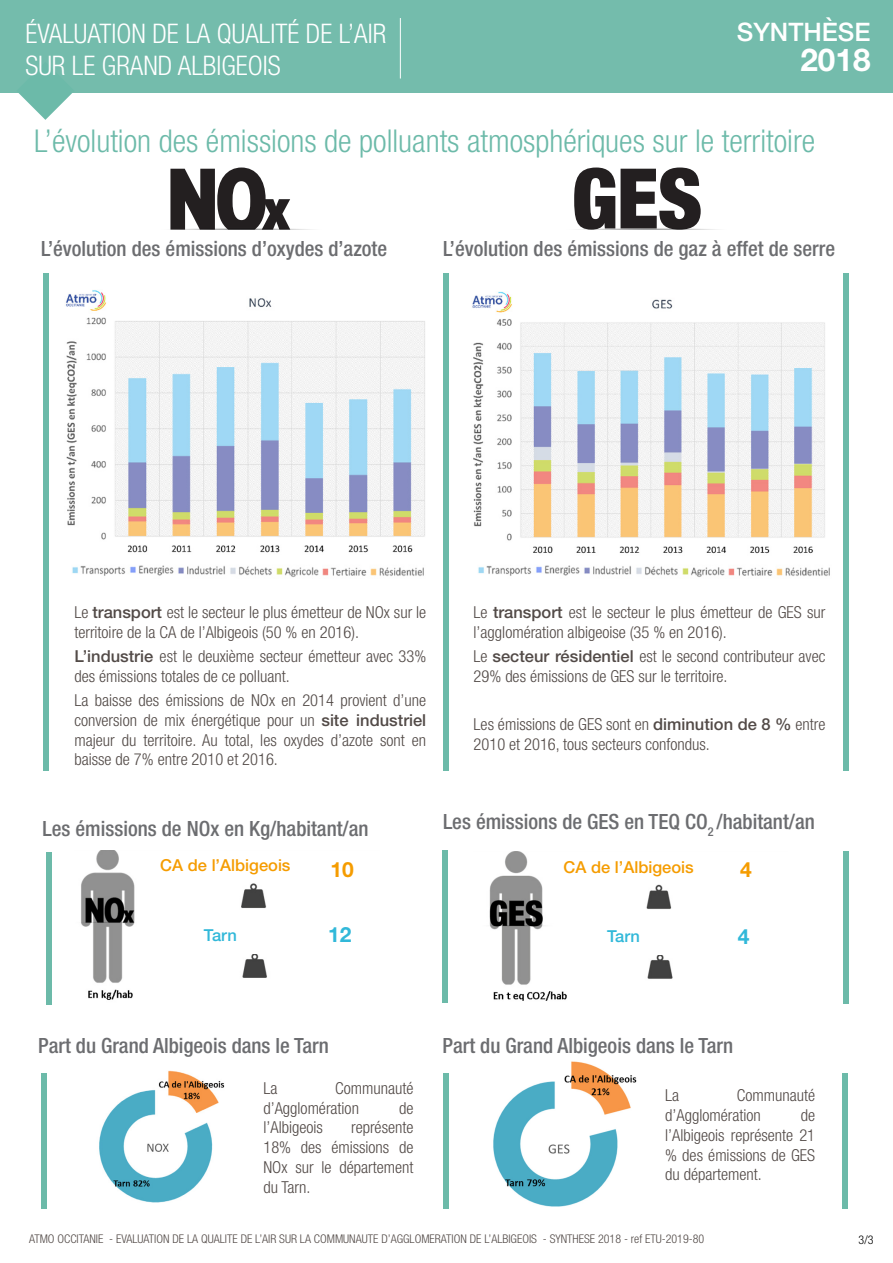
<style>
.page{position:relative;width:893px;height:1263px;background:#fff}
.page>*{position:absolute;margin:0;border:0;box-sizing:border-box;transform-origin:0 0}
.t1{font:300 condensed 31.5px "Helvetica Neue LT Std";color:#6cbaa9}
.t2{font:700 31.5px "Helvetica Neue LT Std";color:#fff}
.t3{font:300 condensed 27px/32.4px "Helvetica Neue LT Std";color:#fff}
.t4{font:500 25.5px "Helvetica Neue LT Std";color:#fff}
.t5{font:500 condensed 21px "Helvetica Neue LT Std";color:#6c6d70}
.t6{font:700 21px "Helvetica Neue LT Std";color:#31b8d9}
.t7{font:700 21px "Helvetica Neue LT Std";color:#f59c00}
.t8{font:300 condensed 16.5px/19.8px "Helvetica Neue LT Std";color:#524a47}
.t9{font:500 16.5px "Helvetica Neue LT Std";color:#f59c00}
.t10{font:500 16.5px "Helvetica Neue LT Std";color:#31b8d9}
.t11{font:300 condensed 12px "Helvetica Neue LT Std";color:#524a47}
.t12{font:300 condensed 12px "Helvetica Neue LT Std";color:#000}
.s1{font-weight:500;font-stretch:normal}
</style>
<div class="page">
<div style="left:0;top:0;width:893px;height:92px;background:#74bcac"></div>
<hr style="left:400px;top:18px;width:1px;height:61px;background:#fff">
<svg style="left:16px;top:92px;width:58px;height:28px"></svg>
<div style="left:44px;top:274px;width:5px;height:497px;background:#6cbaa9"></div>
<div style="left:444px;top:274px;width:5px;height:497px;background:#6cbaa9"></div>
<div style="left:41px;top:1073px;width:5px;height:136px;background:#6cbaa9"></div>
<div style="left:443px;top:1073px;width:6px;height:136px;background:#6cbaa9"></div>
<div style="left:843px;top:273px;width:5px;height:498px;background:#6cbaa9"></div>
<div style="left:843px;top:1073px;width:5px;height:136px;background:#6cbaa9"></div>
<svg style="left:170px;top:168px;width:120px;height:59px"></svg>
<svg style="left:574px;top:168px;width:127px;height:59px"></svg>
<img style="left:170px;top:227px;width:141px;height:3px">
<img style="left:578px;top:227px;width:138px;height:3px">
<img style="left:66px;top:290px;width:359px;height:263px">
<img style="left:81px;top:850px;width:186px;height:150px">
<img style="left:489px;top:851px;width:184px;height:150px">
<div style="left:160px;top:860px;width:136px;height:19px;background:#fff"></div>
<svg style="left:158px;top:850px;width:109px;height:28px"></svg>
<div style="left:563px;top:861px;width:136px;height:19px;background:#fff"></div>
<svg style="left:561px;top:851px;width:112px;height:28px"></svg>
<div style="left:607px;top:930px;width:109px;height:25px;background:#fff"></div>
<svg style="left:604px;top:927px;width:38px;height:34px"></svg>
<div style="left:204px;top:929px;width:109px;height:24px;background:#fff"></div>
<svg style="left:201px;top:926px;width:38px;height:34px"></svg>
<img style="left:472px;top:291px;width:353px;height:263px">
<img style="left:99px;top:1070px;width:126px;height:133px">
<img style="left:493px;top:1061px;width:144px;height:146px">
<div style="left:46px;top:852px;width:6px;height:152px;background:#6cbaa9"></div>
<div style="left:443px;top:850px;width:5px;height:152px;background:#6cbaa9"></div>
<div style="left:843px;top:852px;width:5px;height:152px;background:#6cbaa9"></div>
<img style="left:72px;top:565px;width:352px;height:12px">
<img style="left:478px;top:565px;width:352px;height:12px">
<p class="t3" style="left:26px;top:17px;width:362px">ÉVALUATION DE LA QUALITÉ DE L’AIR<br>SUR LE GRAND ALBIGEOIS</p>
<p class="t4" style="left:737px;top:17px;width:135px">SYNTHÈSE</p>
<p class="t2" style="left:800px;top:40px;width:72px">2018</p>
<p class="t1" style="left:34px;top:123px;width:783px">L’évolution des émissions de polluants atmosphériques sur le territoire</p>
<p class="t5" style="left:41px;top:236px;width:347px">L’évolution des émissions d’oxydes d’azote</p>
<p class="t5" style="left:443px;top:236px;width:394px">L’évolution des émissions de gaz à effet de serre</p>
<p class="t8" style="left:74px;top:602px;width:353px">Le <span class="s1">transport</span> est le secteur le plus émetteur de NOx sur le territoire de la CA de l’Albigeois (50 % en 2016).</p>
<p class="t8" style="left:74px;top:646px;width:353px"><span class="s1">L’industrie</span> est le deuxième secteur émetteur avec 33% des émissions totales de ce polluant.</p>
<p class="t8" style="left:74px;top:690px;width:353px;text-align:justify">La baisse des émissions de NOx en 2014 provient d’une conversion de mix énergétique pour un <span class="s1">site industriel </span>majeur du territoire. Au total, les oxydes d’azote sont en baisse de 7% entre 2010 et 2016.</p>
<p class="t8" style="left:474px;top:602px;width:353px">Le <span class="s1">transport</span> est le secteur le plus émetteur de GES sur l’agglomération albigeoise (35 % en 2016).</p>
<p class="t8" style="left:474px;top:646px;width:353px">Le <span class="s1">secteur résidentiel</span> est le second contributeur avec<br>29% des émissions de GES sur le territoire.</p>
<p class="t8" style="left:474px;top:714px;width:353px">Les émissions de GES sont en <span class="s1">diminution de 8 %</span> entre<br>2010 et 2016, tous secteurs confondus.</p>
<p class="t5" style="left:43px;top:816px;width:328px">Les émissions de NOx en Kg/habitant/an</p>
<p class="t5" style="left:443px;top:809px;width:373px">Les émissions de GES en TEQ CO<sub>2</sub> /habitant/an</p>
<p class="t9" style="left:160px;top:856px;width:132px">CA de l’Albigeois</p>
<p class="t9" style="left:563px;top:857px;width:132px">CA de l’Albigeois</p>
<p class="t7" style="left:330px;top:856px;width:25px">10</p>
<p class="t7" style="left:740px;top:857px;width:13px">4</p>
<p class="t10" style="left:204px;top:925px;width:34px">Tarn</p>
<p class="t6" style="left:328px;top:921px;width:25px">12</p>
<p class="t10" style="left:607px;top:926px;width:34px">Tarn</p>
<p class="t6" style="left:738px;top:923px;width:13px">4</p>
<p class="t5" style="left:38px;top:1033px;width:292px">Part du Grand Albigeois dans le Tarn</p>
<p class="t5" style="left:443px;top:1033px;width:292px">Part du Grand Albigeois dans le Tarn</p>
<p class="t8" style="left:263px;top:1078px;width:152px;text-indent:72px">Communauté d’Agglomération</p>
<p class="t8" style="left:263px;top:1078px;width:16px">La</p>
<p class="t8" style="left:399px;top:1098px;width:16px">de</p>
<p class="t8" style="left:263px;top:1117px;width:152px;text-align:justify;text-indent:88px">représente 18% des émissions de NOx sur le département du Tarn.</p>
<p class="t8" style="left:263px;top:1117px;width:61px">l’Albigeois</p>
<p class="t8" style="left:665px;top:1085px;width:152px;text-indent:72px">Communauté d’Agglomération</p>
<p class="t8" style="left:665px;top:1085px;width:16px">La</p>
<p class="t8" style="left:665px;top:1105px;width:152px;text-align:justify;text-indent:136px">de l’Albigeois représente 21 % des émissions de GES du département.</p>
<p class="t11" style="left:29px;top:1231px;width:677px">ATMO OCCITANIE - EVALUATION DE LA QUALITE DE L’AIR SUR LA COMMUNAUTE D’AGGLOMERATION DE L’ALBIGEOIS - SYNTHESE 2018 - ref ETU-2019-80</p>
<p class="t12" style="left:859px;top:1233px;width:16px">3/3</p>
</div>
